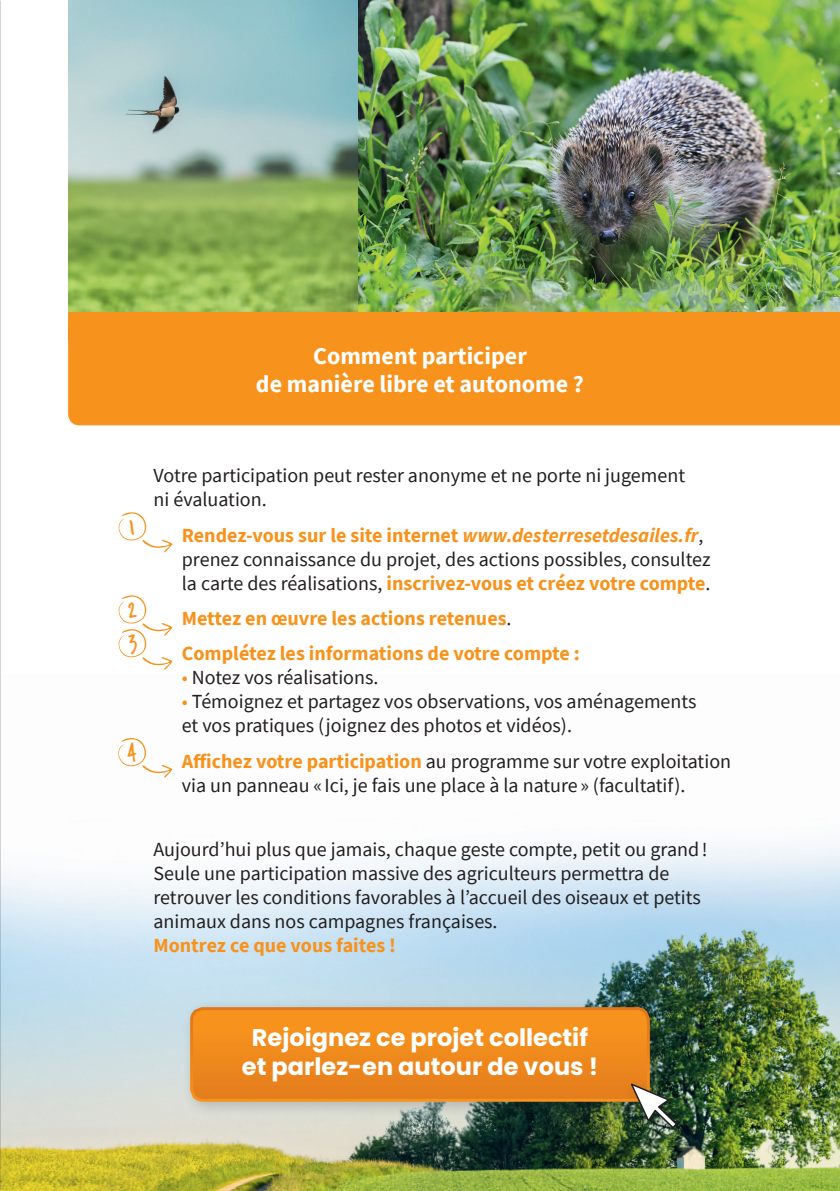
<style>
.page{position:relative;width:840px;height:1191px;background:#fff}
.page>*{position:absolute;margin:0;border:0;box-sizing:border-box;transform-origin:0 0}
.t1{font:700 24px/28.8px "Poppins";color:#fff;text-align:center}
.t2{font:700 24px/28.8px "Source Sans Pro";color:#fff;text-align:center}
.t3{font:20px/24px "Source Sans Pro";color:#231f20}
.t4{font:700 20px/35.4px "Source Sans Pro";color:#f7931d}
.s1{font-weight:700;color:#f7931d}
.s2{font-weight:700;font-style:italic;color:#f7931d}
.s3{font-weight:400;color:#231f20}
.s4{color:#f7931d}
</style>
<div class="page">
<img style="left:68px;top:0;width:291px;height:312px">
<img style="left:359px;top:0;width:480px;height:312px">
<img style="left:0;top:675px;width:839px;height:516px">
<div style="left:68px;top:312px;width:771px;height:113px;background:#f7931d"></div>
<img style="left:143px;top:539px;width:29px;height:14px">
<img style="left:143px;top:623px;width:29px;height:13px">
<img style="left:143px;top:657px;width:29px;height:13px">
<img style="left:141px;top:764px;width:31px;height:14px">
<img style="left:117px;top:736px;width:32px;height:32px">
<img style="left:118px;top:628px;width:31px;height:31px">
<img style="left:118px;top:595px;width:31px;height:30px">
<img style="left:118px;top:512px;width:31px;height:30px">
<div style="left:182px;top:999px;width:483px;height:119px;background:#231f20;opacity:.2"></div>
<svg style="left:191px;top:1008px;width:457px;height:92px;background:#ef891c"></svg>
<div style="left:190px;top:1007px;width:459px;height:94px;border:3px solid #fff;border-radius:11px"></div>
<div style="left:623px;top:1076px;width:68px;height:67px;background:#231f20;opacity:.2"></div>
<svg style="left:629px;top:1082px;width:49px;height:47px"></svg>
<svg style="left:125px;top:742px;width:13px;height:21px"></svg>
<svg style="left:128px;top:633px;width:10px;height:21px"></svg>
<svg style="left:127px;top:602px;width:10px;height:16px"></svg>
<svg style="left:129px;top:519px;width:5px;height:16px"></svg>
<p class="t2" style="left:256px;top:341px;width:329px">Comment participer<br>de manière libre et autonome ?</p>
<p class="t3" style="left:153px;top:463px;width:533px">Votre participation peut rester anonyme et ne porte ni jugement ni évaluation.</p>
<p class="t3" style="left:182px;top:523px;width:530px"><span class="s1">Rendez-vous sur le site internet</span> <span class="s2">www.desterresetdesailes.fr</span>, prenez connaissance du projet, des actions possibles, consultez la carte des réalisations, <span class="s1">inscrivez-vous et créez votre compte</span>.</p>
<p class="t4" style="left:182px;top:600px;width:399px">Mettez en œuvre les actions retenues<span class="s3">.<br></span>Complétez les informations de votre compte :</p>
<p class="t3" style="left:182px;top:665px;width:198px"><span class="s4">•</span> Notez vos réalisations.</p>
<p class="t3" style="left:182px;top:689px;width:515px"><span class="s4">•</span> Témoignez et partagez vos observations, vos aménagements et vos pratiques (joignez des photos et vidéos).</p>
<p class="t3" style="left:182px;top:749px;width:550px"><span class="s1">Affichez votre participation</span> au programme sur votre exploitation via un panneau « Ici, je fais une place à la nature » (facultatif).</p>
<p class="t3" style="left:153px;top:836px;width:555px">Aujourd’hui plus que jamais, chaque geste compte, petit ou grand!<br>Seule une participation massive des agriculteurs permettra de retrouver les conditions favorables à l’accueil des oiseaux et petits animaux dans nos campagnes françaises.</p>
<p class="t4" style="left:153px;top:927px;width:244px">Montrez ce que vous faites !</p>
<p class="t1" style="left:242px;top:1023px;width:357px">Rejoignez ce projet collectif et parlez-en autour de vous !</p>
</div>
